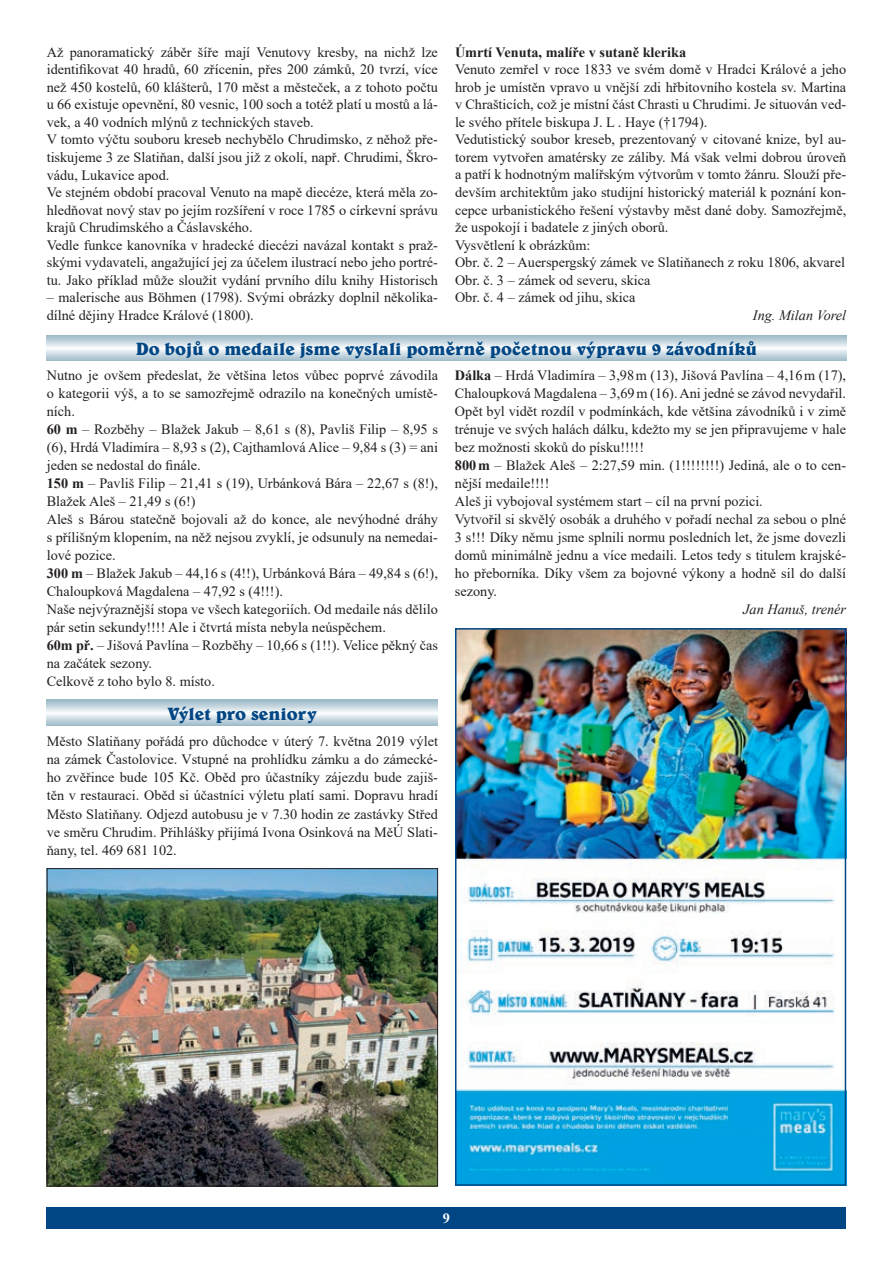
<style>
.page{position:relative;width:893px;height:1263px;background:#fff}
.page>*{position:absolute;margin:0;border:0;box-sizing:border-box;transform-origin:0 0}
.t1{font:700 18px "Belwe AT";color:#004684}
.t2{font:14.25px/18px "Times New Roman";color:#231f20}
.t3{font:700 14.25px "Times New Roman";color:#231f20}
.t4{font:italic 14.25px "Times New Roman";color:#231f20}
.t5{font:700 14.25px "Times New Roman";color:#fff}
.s1{font-weight:700}
</style>
<div class="page">
<div style="left:47px;top:1208px;width:799px;height:21px;background:#004684"></div>
<img style="left:458px;top:631px;width:385px;height:552px">
<div style="left:455px;top:628px;width:391px;height:558px;border:2px solid #004684"></div>
<svg style="left:47px;top:335px;width:799px;height:26px"></svg>
<svg style="left:47px;top:700px;width:391px;height:25px"></svg>
<img style="left:49px;top:870px;width:387px;height:314px">
<div style="left:47px;top:868px;width:391px;height:318px;border:1px solid #231f20"></div>
<p class="t2" style="left:47px;top:43px;width:393px;line-height:17.5px">Až panoramatický záběr šíře mají Venutovy kresby, na nichž lze identifikovat 40 hradů, 60 zřícenin, přes 200 zámků, 20 tvrzí, více než 450 kostelů, 60 klášterů, 170 měst a městeček, a z tohoto počtu u 66 existuje opevnění, 80 vesnic, 100 soch a totéž platí u mostů a lá&shy;vek, a 40 vodních mlýnů z technických staveb.<br>V tomto výčtu souboru kreseb nechybělo Chrudimsko, z něhož pře&shy;tiskujeme 3 ze Slatiňan, další jsou již z okolí, např. Chrudimi, Škro&shy;vádu, Lukavice apod.<br>Ve stejném období pracoval Venuto na mapě diecéze, která měla zo&shy;hledňovat nový stav po jejím rozšíření v roce 1785 o církevní správu krajů Chrudimského a Čáslavského.<br>Vedle funkce kanovníka v hradecké diecézi navázal kontakt s praž&shy;skými vydavateli, angažující jej za účelem ilustrací nebo jeho portré&shy;tu. Jako příklad může sloužit vydání prvního dílu knihy Historisch</p>
<p class="t2" style="left:47px;top:288px;width:393px;line-height:17.5px">– malerische aus Böhmen (1798). Svými obrázky doplnil několika&shy;dílné dějiny Hradce Králové (1800).</p>
<p class="t3" style="left:455px;top:41px;width:233px">Úmrtí Venuta, malíře v sutaně klerika</p>
<p class="t2" style="left:455px;top:60px;width:393px;line-height:17.5px">Venuto zemřel v roce 1833 ve svém domě v Hradci Králové a jeho hrob je umístěn vpravo u vnější zdi hřbitovního kostela sv. Martina v Chrašticích, což je místní část Chrasti u Chrudimi. Je situován ved&shy;le svého přítele biskupa J. L . Haye (†1794).<br>Vedutistický soubor kreseb, prezentovaný v citované knize, byl au&shy;torem vytvořen amatérsky ze záliby. Má však velmi dobrou úroveň a patří k hodnotným malířským výtvorům v tomto žánru. Slouží pře&shy;devším architektům jako studijní historický materiál k poznání kon&shy;cepce urbanistického řešení výstavby měst dané doby. Samozřejmě, že uspokojí i badatele z jiných oborů.<br>Vysvětlení k obrázkům:<br>Obr. č. 2 – Auerspergský zámek ve Slatiňanech z roku 1806, akvarel Obr. č. 3 – zámek od severu, skica<br>Obr. č. 4 – zámek od jihu, skica</p>
<p class="t4" style="left:753px;top:305px;width:95px">Ing. Milan Vorel</p>
<p class="t1" style="left:136px;top:337px;width:623px">Do bojů o medaile jsme vyslali poměrně početnou výpravu 9 závodníků</p>
<p class="t2" style="left:47px;top:366px;width:393px">Nutno je ovšem předeslat, že většina letos vůbec poprvé závodila o kategorii výš, a to se samozřejmě odrazilo na konečných umístě&shy;ních.<br><span class="s1">60 m</span> – Rozběhy – Blažek Jakub – 8,61 s (8), Pavliš Filip – 8,95 s (6), Hrdá Vladimíra – 8,93 s (2), Cajthamlová Alice – 9,84 s (3) = ani jeden se nedostal do finále.<br><span class="s1">150 m</span> – Pavliš Filip – 21,41 s (19), Urbánková Bára – 22,67 s (8!), Blažek Aleš – 21,49 s (6!)<br>Aleš s Bárou statečně bojovali až do konce, ale nevýhodné dráhy s přílišným klopením, na něž nejsou zvyklí, je odsunuly na nemedai&shy;lové pozice.<br><span class="s1">300 m</span> – Blažek Jakub – 44,16 s (4!!), Urbánková Bára – 49,84 s (6!), Chaloupková Magdalena – 47,92 s (4!!!).<br>Naše nejvýraznější stopa ve všech kategoriích. Od medaile nás dělilo pár setin sekundy!!!! Ale i čtvrtá místa nebyla neúspěchem.<br><span class="s1">60m př.</span> – Jišová Pavlína – Rozběhy – 10,66 s (1!!). Velice pěkný čas na začátek sezony.<br>Celkově z toho bylo 8. místo.</p>
<p class="t2" style="left:455px;top:366px;width:393px"><span class="s1">Dálka</span> – Hrdá Vladimíra – 3,98m (13), Jišová Pavlína – 4,16m (17), Chaloupková Magdalena – 3,69m (16).Ani jedné se závod nevydařil.<br>Opět byl vidět rozdíl v podmínkách, kde většina závodníků i v zimě trénuje ve svých halách dálku, kdežto my se jen připravujeme v hale bez možnosti skoků do písku!!!!!<br><span class="s1">800m</span> – Blažek Aleš – 2:27,59 min. (1!!!!!!!!) Jediná, ale o to cen&shy;nější medaile!!!!<br>Aleš ji vybojoval systémem start – cíl na první pozici.<br>Vytvořil si skvělý osobák a druhého v pořadí nechal za sebou o plné 3 s!!! Díky němu jsme splnili normu posledních let, že jsme dovezli domů minimálně jednu a více medaili. Letos tedy s titulem krajské&shy;ho přeborníka. Díky všem za bojovné výkony a hodně sil do další sezony.</p>
<p class="t4" style="left:743px;top:600px;width:104px">Jan Hanuš, trenér</p>
<p class="t1" style="left:168px;top:702px;width:151px">Výlet pro seniory</p>
<p class="t2" style="left:47px;top:731px;width:393px;text-align:justify">Město Slatiňany pořádá pro důchodce v úterý 7. května 2019 výlet na zámek Častolovice. Vstupné na prohlídku zámku a do zámecké&shy;ho zvěřince bude 105 Kč. Oběd pro účastníky zájezdu bude zajiš&shy;těn v restauraci. Oběd si účastníci výletu platí sami. Dopravu hradí Město Slatiňany. Odjezd autobusu je v 7.30 hodin ze zastávky Střed ve směru Chrudim. Přihlášky přijímá Ivona Osinková na MěÚ Slati&shy;ňany, tel. 469 681 102.</p>
<p class="t5" style="left:443px;top:1208px;width:9px">9</p>
</div>
